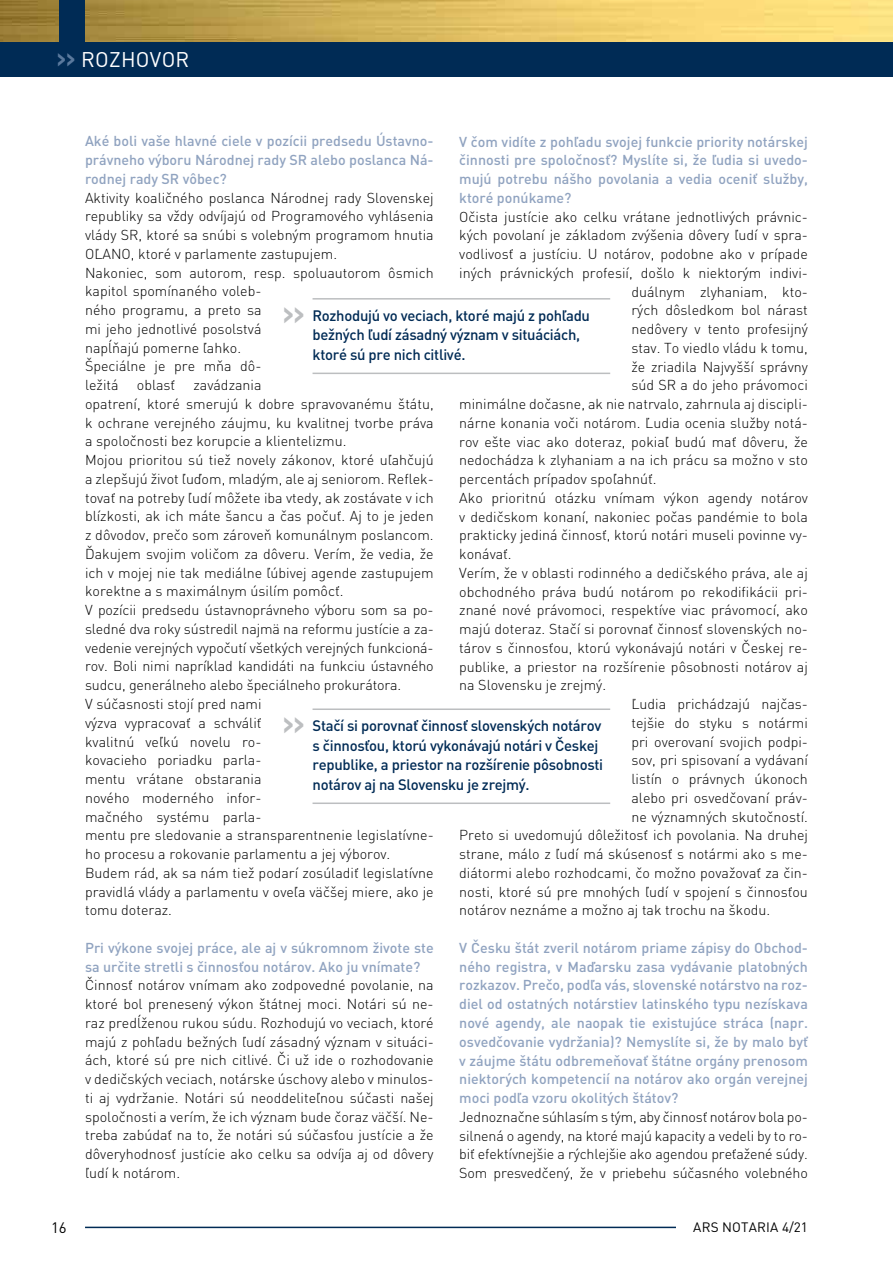
<style>
.page{position:relative;width:893px;height:1263px;background:#fff}
.page>*{position:absolute;margin:0;border:0;box-sizing:border-box;transform-origin:0 0}
.t1{font:21px "DINCE";letter-spacing:.015em;color:#fff}
.t2{font:500 15px/19.5px "DINCE";letter-spacing:-.02em;color:#002b55}
.t3{font:15px "DINCE";color:#000}
.t4{font:300 14.25px/18.8px "DINCE";color:#000}
.t5{font:500 14.25px/18.8px "DINCE";color:#90a3c0;text-align:justify}
.t6{font:13.5px "DINCE";letter-spacing:.015em;color:#000}
.s1{font-family:"Interstate OT";font-weight:700;color:#5a799d}
.s2{font-family:"Interstate OT";font-weight:700;font-size:25.5px;color:#bcbec0}
</style>
<div class="page">
<hr style="left:85px;top:1226px;width:595px;height:2px;background:#002b55">
<img style="left:0;top:0;width:893px;height:43px">
<div style="left:0;top:43px;width:893px;height:34px;background:#002b55"></div>
<div style="left:677px;top:1222px;width:131px;height:16px;background:#fff"></div>
<hr style="left:313px;top:298px;width:297px;height:2px;background:#bcbec0">
<hr style="left:313px;top:373px;width:297px;height:1px;background:#bcbec0">
<hr style="left:313px;top:708px;width:297px;height:2px;background:#bcbec0">
<hr style="left:313px;top:802px;width:297px;height:2px;background:#bcbec0">
<div style="left:60px;top:0;width:25px;height:43px;background:#002b55"></div>
<h1 class="t1" style="left:57px;top:47px;width:134px"><span class="s1">&gt;&gt;</span> ROZHOVOR</h1>
<p class="t5" style="left:85px;top:132px;width:350px">Aké boli vaše hlavné ciele v pozícii predsedu Ústavno&shy;právneho výboru Národnej rady SR alebo poslanca Ná&shy;rodnej rady SR vôbec?</p>
<p class="t4" style="left:85px;top:188px;width:350px">Aktivity koaličného poslanca Národnej rady Slovenskej republiky sa vždy odvíjajú od Programového vyhlásenia vlády SR, ktoré sa snúbi s volebným programom hnutia OĽANO , ktoré v parlamente zastupujem.<br>Nakoniec, som autorom, resp. spoluautorom ôsmich kapitol spomínaného voleb-<br>ného programu, a preto sa<br>mi jeho jednotlivé posolstvá<br>napĺňajú pomerne ľahko.<br>Špeciálne je pre mňa dô-<br>ležitá</p>
<p class="t5" style="left:459px;top:132px;width:350px">V čom vidíte z pohľadu svojej funkcie priority notárskej činnosti pre spoločnosť? Myslíte si, že ľudia si uvedo&shy;mujú potrebu nášho povolania a vedia oceniť služby, ktoré ponúkame?</p>
<p class="t4" style="left:459px;top:207px;width:350px">Očista justície ako celku vrátane jednotlivých právnic-</p>
<p class="t4" style="left:459px;top:226px;width:350px">kých povolaní je základom zvýšenia dôvery ľudí v spra-</p>
<p class="t4" style="left:459px;top:244px;width:350px">vodlivosť a justíciu. U notárov, podobne ako v prípade</p>
<p class="t4" style="left:459px;top:263px;width:350px">iných právnických profesií, došlo k niektorým indivi-</p>
<p class="t4" style="left:631px;top:282px;width:178px">duálnym zlyhaniam, kto-</p>
<p class="t4" style="left:631px;top:301px;width:178px">rých dôsledkom bol nárast</p>
<p class="t4" style="left:631px;top:319px;width:178px">nedôvery v tento profesijný</p>
<p class="t4" style="left:631px;top:338px;width:178px">stav. To viedlo vládu k tomu,</p>
<p class="t4" style="left:631px;top:357px;width:178px">že zriadila Najvyšší správny</p>
<p class="t4" style="left:631px;top:376px;width:178px">súd SR a do jeho právomoci</p>
<p class="t4" style="left:459px;top:394px;width:350px">minimálne dočasne, ak nie natrvalo, zahrnula aj discipli-</p>
<p class="t4" style="left:459px;top:413px;width:350px">nárne konania voči notárom. Ľudia ocenia služby notá-</p>
<p class="t4" style="left:459px;top:432px;width:350px">rov ešte viac ako doteraz, pokiaľ budú mať dôveru, že</p>
<p class="t4" style="left:459px;top:451px;width:350px">nedochádza k zlyhaniam a na ich prácu sa možno v sto</p>
<p class="t4" style="left:459px;top:469px;width:199px">percentách prípadov spoľahnúť.</p>
<p class="t4" style="left:459px;top:488px;width:350px">Ako prioritnú otázku vnímam výkon agendy notárov</p>
<p class="t4" style="left:459px;top:507px;width:350px">v dedičskom konaní, nakoniec počas pandémie to bola</p>
<p class="t4" style="left:459px;top:526px;width:350px">prakticky jediná činnosť, ktorú notári museli povinne vy-</p>
<p class="t4" style="left:459px;top:544px;width:54px">konávať.</p>
<p class="t4" style="left:459px;top:563px;width:350px">Verím, že v oblasti rodinného a dedičského práva, ale aj</p>
<p class="t4" style="left:459px;top:582px;width:350px">obchodného práva budú notárom po rekodifikácii pri-</p>
<p class="t4" style="left:459px;top:601px;width:350px">znané nové právomoci, respektíve viac právomocí, ako</p>
<p class="t4" style="left:459px;top:619px;width:350px">majú doteraz. Stačí si porovnať činnosť slovenských no-</p>
<p class="t4" style="left:459px;top:638px;width:350px">tárov s činnosťou, ktorú vykonávajú notári v Českej re-</p>
<p class="t4" style="left:459px;top:657px;width:350px">publike, a priestor na rozšírenie pôsobnosti notárov aj</p>
<p class="t4" style="left:459px;top:676px;width:148px">na Slovensku je zrejmý.</p>
<p class="t4" style="left:631px;top:694px;width:178px">Ľudia prichádzajú najčas-</p>
<p class="t4" style="left:631px;top:713px;width:178px">tejšie do styku s notármi</p>
<p class="t4" style="left:631px;top:732px;width:178px">pri overovaní svojich podpi-</p>
<p class="t4" style="left:631px;top:751px;width:178px">sov, pri spisovaní a vydávaní</p>
<p class="t4" style="left:631px;top:769px;width:178px">listín o právnych úkonoch</p>
<p class="t4" style="left:631px;top:788px;width:178px">alebo pri osvedčovaní práv-</p>
<p class="t4" style="left:631px;top:807px;width:178px">ne významných skutočností.</p>
<p class="t4" style="left:459px;top:826px;width:350px">Preto si uvedomujú dôležitosť ich povolania. Na druhej</p>
<p class="t4" style="left:459px;top:844px;width:350px">strane, málo z ľudí má skúsenosť s notármi ako s me-</p>
<p class="t4" style="left:459px;top:863px;width:350px">diátormi alebo rozhodcami, čo možno považovať za čin-</p>
<p class="t4" style="left:459px;top:882px;width:350px">nosti, ktoré sú pre mnohých ľudí v spojení s činnosťou</p>
<p class="t4" style="left:459px;top:901px;width:313px">notárov neznáme a možno aj tak trochu na škodu.</p>
<p class="t5" style="left:459px;top:938px;width:350px">V Česku štát zveril notárom priame zápisy do Obchod&shy;ného registra, v Maďarsku zasa vydávanie platobných rozkazov. Prečo, podľa vás, slovenské notárstvo na roz&shy;diel od ostatných notárstiev latinského typu nezískava nové agendy, ale naopak tie existujúce stráca (napr. osvedčovanie vydržania)? Nemyslíte si, že by malo byť v záujme štátu odbremeňovať štátne orgány prenosom niektorých kompetencií na notárov ako orgán verejnej moci podľa vzoru okolitých štátov?</p>
<p class="t4" style="left:459px;top:1107px;width:350px;text-align:justify">Jednoznačne súhlasím s tým, aby činnosť notárov bola po&shy;silnená o agendy, na ktoré majú kapacity a vedeli by to ro&shy;biť efektívnejšie a rýchlejšie ako agendou preťažené súdy.<br>Som presvedčený, že v priebehu súčasného volebného</p>
<p class="t2" style="left:313px;top:306px;width:279px;text-indent:-30px"><span class="s2">&gt;&gt;</span> Rozhodujú vo veciach, ktoré majú z pohľadu bežných ľudí zásadný význam v situáciách, ktoré sú pre nich citlivé.</p>
<p class="t4" style="left:85px;top:375px;width:350px;text-indent:108px">zavádzania<br>opatrení, ktoré smerujú k dobre spravovanému štátu, k ochrane verejného záujmu, ku kvalitnej tvorbe práva a spoločnosti bez korupcie a klientelizmu.<br>M ojou prioritou sú tiež novely zákonov, ktoré uľahčujú a zlepšujú život ľuďom, mladým, ale aj seniorom. Reflek&shy;tovať na potreby ľudí môžete iba vtedy, ak zostávate v ich blízkosti, ak ich máte šancu a čas počuť. Aj to je jeden z dôvodov, prečo som zároveň komunálnym poslancom.<br>Ďakujem svojim voličom za dôveru. Verím, že vedia, že ich v mojej nie tak mediálne ľúbivej agende zastupujem korektne a s maximálnym úsilím pomôcť.<br>V pozícii predsedu ústavnoprávneho výboru som sa po&shy;sledné dva roky sústredil najmä na reformu justície a za&shy;vedenie verejných vypočutí všetkých verejných funkcioná&shy;rov. Boli nimi napríklad kandidáti na funkciu ústavného sudcu, generálneho alebo špeciálneho prokurátora.<br>V súčasnosti stojí pred nami<br>výzva vypracovať a schváliť<br>kvalitnú veľkú novelu ro-<br>kovacieho poriadku parla-<br>mentu vrátane obstarania<br>nového moderného infor-<br>mačného systému parla-<br>mentu pre sledovanie a stransparentnenie legislatívne&shy;ho procesu a rokovanie parlamentu a jej výborov.<br>Budem rád, ak sa nám tiež podarí zosúladiť legislatívne pravidlá vlády a parlamentu v oveľa väčšej miere, ako je tomu doteraz.</p>
<p class="t5" style="left:85px;top:938px;width:350px">Pri výkone svojej práce, ale aj v súkromnom živote ste sa určite stretli s činnosťou notárov. Ako ju vnímate?</p>
<p class="t4" style="left:85px;top:976px;width:350px;text-align:justify">Činnosť notárov vnímam ako zodpovedné povolanie, na ktoré bol prenesený výkon štátnej moci. Notári sú ne&shy;raz predĺženou rukou súdu. Rozhodujú vo veciach, ktoré majú z pohľadu bežných ľudí zásadný význam v situáci&shy;ách, ktoré sú pre nich citlivé. Či už ide o rozhodovanie v dedičských veciach, notárske úschovy alebo v minulos&shy;ti aj vydržanie. Notári sú neoddeliteľnou súčasti našej spoločnosti a verím, že ich význam bude čoraz väčší. Ne&shy;treba zabúdať na to, že notári sú súčasťou justície a že dôveryhodnosť justície ako celku sa odvíja aj od dôvery ľudí k notárom.</p>
<p class="t4" style="left:137px;top:375px;width:40px">oblasť</p>
<p class="t2" style="left:313px;top:716px;width:292px;text-indent:-30px"><span class="s2">&gt;&gt;</span> Stačí si porovnať činnosť slovenských notárov s činnosťou, ktorú vykonávajú notári v Českej republike, a priestor na rozšírenie pôsobnosti notárov aj na Slovensku je zrejmý.</p>
<p class="t3" style="left:51px;top:1218px;width:17px">16</p>
<p class="t6" style="left:693px;top:1218px;width:116px">ARS NOTARIA 4/21</p>
</div>
